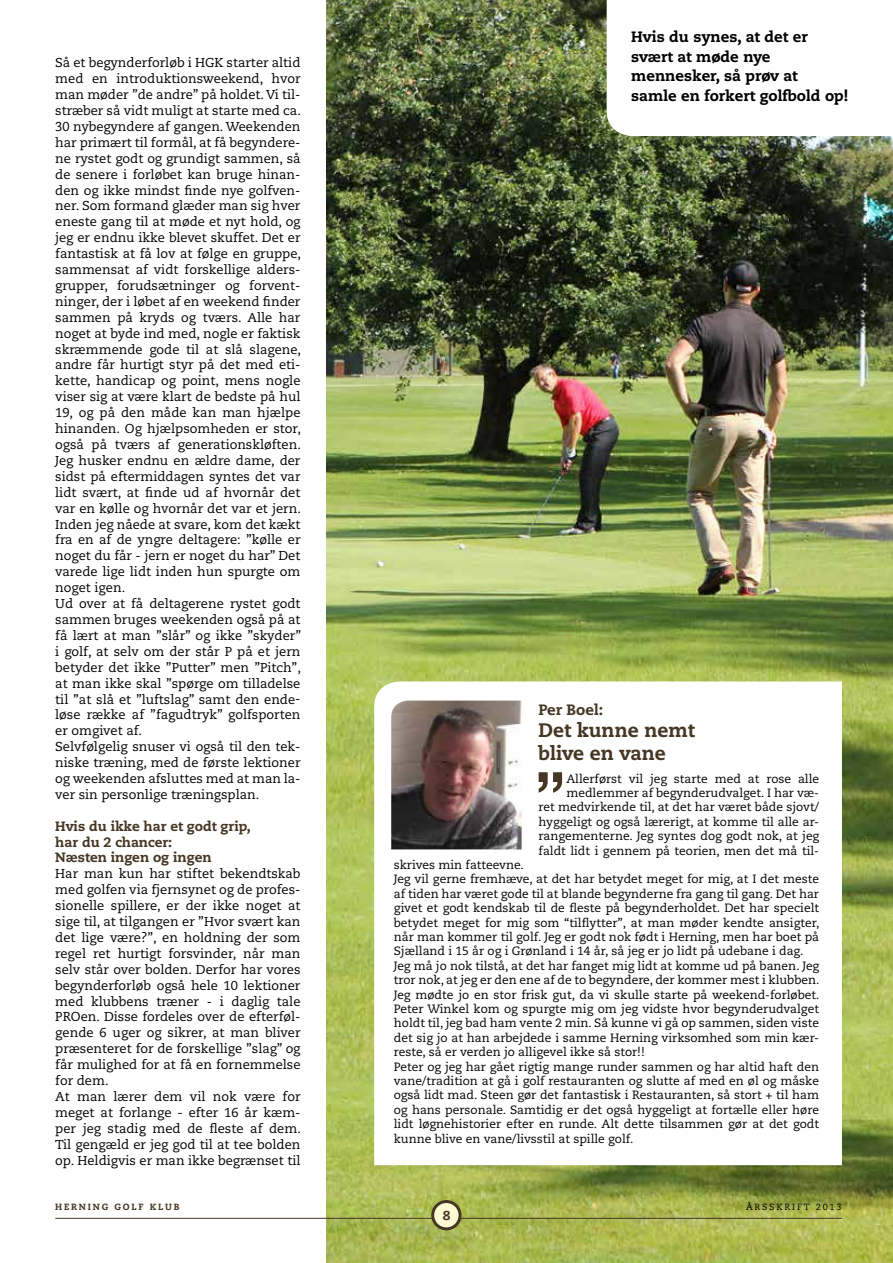
<style>
.page{position:relative;width:893px;height:1263px;background:#fff}
.page>*{position:absolute;margin:0;border:0;box-sizing:border-box;transform-origin:0 0}
.t1{font:500 72.45px "Helvetica Neue LT Pro";color:#463624}
.t2{font:800 19.5px/22.5px "Caecilia LT Std";color:#463624}
.t3{font:800 15px/19.5px "Caecilia LT Std";color:#000}
.t4{font:800 15px "Caecilia LT Std";color:#463624}
.t5{font:800 13.5px/15.9px "Caecilia LT Std";letter-spacing:-.005em;color:#463624}
.t6{font:12.9px/15.9px "Caecilia LT Std";color:#000}
.t7{font:800 12.9px "Caecilia LT Std";color:#463624}
.t8{font:12px/14.4px "Caecilia LT Std";color:#000;text-align:right}
.t9{font:800 9px "Caecilia LT Std";letter-spacing:.2em;color:#463624}
.t10{font:9px "Caecilia LT Std";letter-spacing:.2em;color:#000}
</style>
<div class="page">
<img style="left:326px;top:0;width:567px;height:1263px">
<svg style="left:374px;top:681px;width:468px;height:484px"></svg>
<img style="left:391px;top:701px;width:131px;height:148px">
<svg style="left:607px;top:0;width:286px;height:136px"></svg>
<hr style="left:55px;top:1218px;width:787px;height:1px;background:#463624">
<div style="left:433px;top:1201px;width:27px;height:28px;background:#fdf9d3;border-radius:50%"></div>
<div style="left:431px;top:1200px;width:31px;height:30px;border:3px solid #463624;border-radius:50%"></div>
<p class="t6" style="left:55px;top:55px;width:247px">Så et begynderforløb i HGK starter altid med en introduktionsweekend, hvor man møder ”de andre” på holdet. Vi til&shy;stræber så vidt muligt at starte med ca.<br>30 nybegyndere af gangen. Weekenden har primært til formål, at få begyndere&shy;ne rystet godt og grundigt sammen, så de senere i forløbet kan bruge hinan&shy;den og ikke mindst finde nye golfven&shy;ner. Som formand glæder man sig hver eneste gang til at møde et nyt hold, og jeg er endnu ikke blevet skuffet. Det er fantastisk at få lov at følge en gruppe, sammensat af vidt forskellige alders&shy;grupper, forudsætninger og forvent&shy;ninger, der i løbet af en weekend finder sammen på kryds og tværs. Alle har noget at byde ind med, nogle er faktisk skræmmende gode til at slå slagene, andre får hurtigt styr på det med eti&shy;kette, handicap og point, mens nogle viser sig at være klart de bedste på hul 19, og på den måde kan man hjælpe hinanden. Og hjælpsomheden er stor, også på tværs af generationskløften.<br>Jeg husker endnu en ældre dame, der sidst på eftermiddagen syntes det var lidt svært, at finde ud af hvornår det var en kølle og hvornår det var et jern.<br>Inden jeg nåede at svare, kom det kækt fra en af de yngre deltagere: ”kølle er noget du får - jern er noget du har” Det varede lige lidt inden hun spurgte om noget igen.<br>Ud over at få deltagerene rystet godt sammen bruges weekenden også på at få lært at man ”slår” og ikke ”skyder” i golf, at selv om der står P på et jern betyder det ikke ”Putter” men ”Pitch”, at man ikke skal ”spørge om tilladelse til ”at slå et ”luftslag” samt den ende&shy;løse række af ”fagudtryk” golfsporten er omgivet af.<br>Selvfølgelig snuser vi også til den tek&shy;niske træning, med de første lektioner og weekenden afsluttes med at man la&shy;ver sin personlige træningsplan.</p>
<p class="t5" style="left:55px;top:818px;width:197px">Hvis du ikke har et godt grip, har du 2 chancer:<br>Næsten ingen og ingen</p>
<p class="t6" style="left:55px;top:866px;width:247px">Har man kun har stiftet bekendtskab med golfen via fjernsynet og de profes&shy;sionelle spillere, er der ikke noget at sige til, at tilgangen er ”Hvor svært kan det lige være?”, en holdning der som regel ret hurtigt forsvinder, når man selv står over bolden. Derfor har vores begynderforløb også hele 10 lektioner med klubbens træner - i daglig tale PROen. Disse fordeles over de efterføl&shy;gende 6 uger og sikrer, at man bliver præsenteret for de forskellige ”slag” og får mulighed for at få en fornemmelse for dem.<br>At man lærer dem vil nok være for meget at forlange - efter 16 år kæm&shy;per jeg stadig med de fleste af dem.<br>Til gengæld er jeg god til at tee bolden op. Heldigvis er man ikke begrænset til</p>
<p class="t3" style="left:631px;top:27px;width:219px">Hvis du synes, at det er svært at møde nye mennesker, så prøv at<br>samle en forkert golfbold op!</p>
<p class="t4" style="left:539px;top:700px;width:66px">Per Boel:</p>
<h2 class="t2" style="left:539px;top:719px;width:158px">Det kunne nemt blive en vane</h2>
<h1 class="t1" style="left:534px;top:754px;width:34px">”</h1>
<p class="t8" style="left:539px;top:771px;width:282px">Allerførst vil jeg starte med at rose alle medlemmer af begynderudvalget. I har væ-<br>ret medvirkende til, at det har været både sjovt/ hyggeligt og også lærerigt, at komme til alle ar&shy;rangementerne. Jeg syntes dog godt nok, at jeg faldt lidt i gennem på teorien, men det må til-</p>
<p class="t8" style="left:394px;top:858px;width:427px;text-align:left">skrives min fatteevne.<br>Jeg vil gerne fremhæve, at det har betydet meget for mig, at I det meste af tiden har været gode til at blande begynderne fra gang til gang. Det har givet et godt kendskab til de fleste på begynderholdet. Det har specielt betydet meget for mig som “tilflytter”, at man møder kendte ansigter, når man kommer til golf. Jeg er godt nok født i Herning, men har boet på Sjælland i 15 år og i Grønland i 14 år, så jeg er jo lidt på udebane i dag.<br>Jeg må jo nok tilstå, at det har fanget mig lidt at komme ud på banen. Jeg tror nok, at jeg er den ene af de to begyndere, der kommer mest i klubben.<br>Jeg mødte jo en stor frisk gut, da vi skulle starte på weekend-forløbet.<br>Peter Winkel kom og spurgte mig om jeg vidste hvor begynderudvalget holdt til, jeg bad ham vente 2 min. Så kunne vi gå op sammen, siden viste det sig jo at han arbejdede i samme Herning virksomhed som min kær&shy;reste, så er verden jo alligevel ikke så stor!!<br>Peter og jeg har gået rigtig mange runder sammen og har altid haft den vane/tradition at gå i golf restauranten og slutte af med en øl og måske også lidt mad. Steen gør det fantastisk i Restauranten, så stort + til ham og hans personale. Samtidig er det også hyggeligt at fortælle eller høre lidt løgnehistorier efter en runde. Alt dette tilsammen gør at det godt kunne blive en vane/livsstil at spille golf.</p>
<p class="t9" style="left:55px;top:1201px;width:126px">herning golf klub</p>
<p class="t10" style="left:746px;top:1201px;width:97px">årsskrift 2013</p>
<p class="t7" style="left:443px;top:1207px;width:9px">8</p>
</div>
